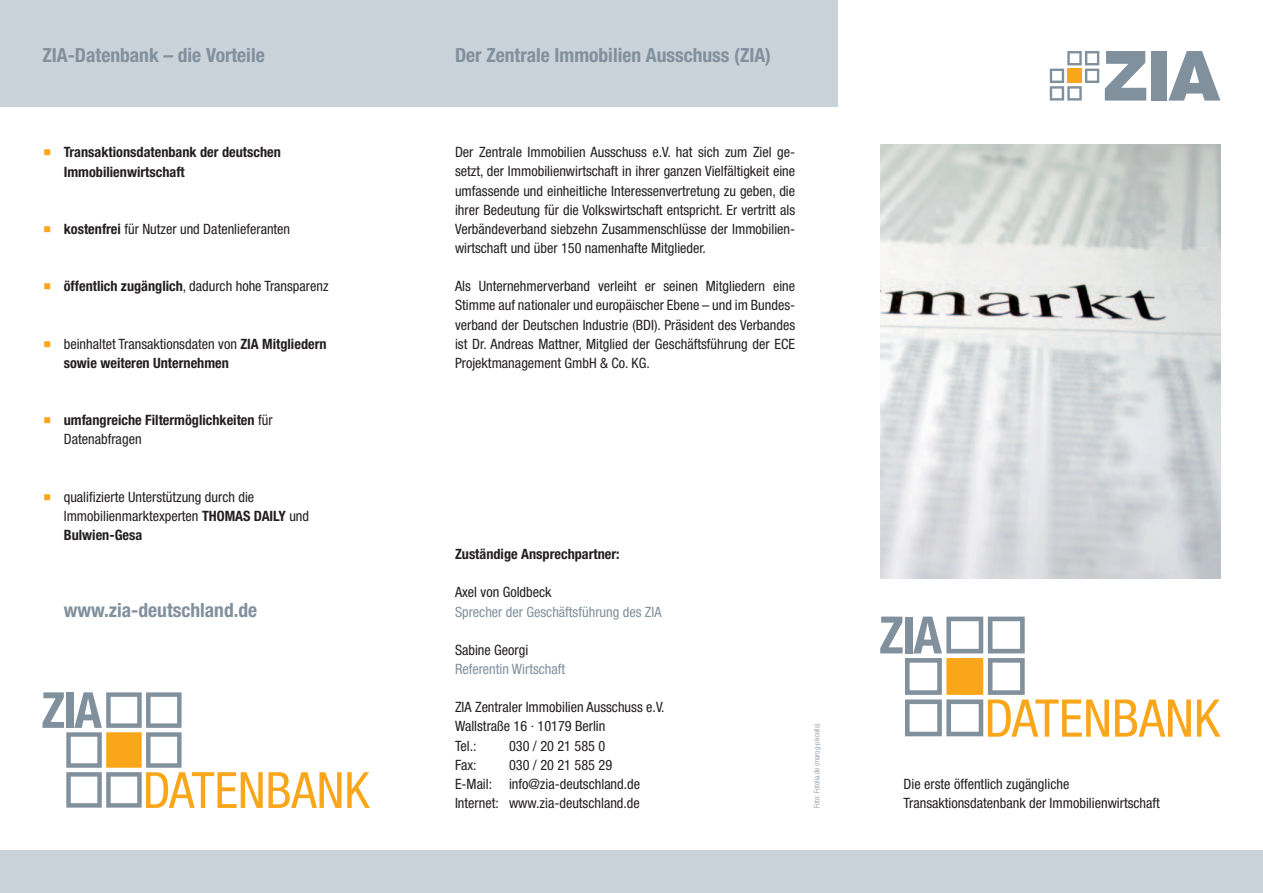
<style>
.page{position:relative;width:1263px;height:893px;background:#fff}
.page>*{position:absolute;margin:0;border:0;box-sizing:border-box;transform-origin:0 0}
.t1{font:700 condensed 19.5px "Helvetica Neue";color:#81909d}
.t2{font:condensed 14.25px/19.2px "Helvetica Neue";color:#231f20}
.t3{font:700 condensed 14.25px/19.2px "Helvetica Neue";color:#231f20}
.t4{font:condensed 14.25px "Helvetica Neue";color:#81909d}
.t5{font:300 condensed 7.5px "Helvetica Neue";color:#81909d}
.s1{font-weight:700}
.s2{font-weight:400}
</style>
<div class="page">
<img style="left:880px;top:145px;width:340px;height:433px">
<div style="left:0;top:850px;width:1263px;height:43px;background:#cad2da"></div>
<div style="left:0;top:0;width:838px;height:106px;background:#cad2da"></div>
<svg style="left:1168px;top:51px;width:52px;height:50px"></svg>
<div style="left:1151px;top:51px;width:15px;height:50px;background:#81909d"></div>
<svg style="left:1105px;top:51px;width:41px;height:50px"></svg>
<svg style="left:1050px;top:51px;width:49px;height:50px"></svg>
<svg style="left:1115px;top:699px;width:76px;height:38px"></svg>
<svg style="left:1197px;top:699px;width:23px;height:38px"></svg>
<svg style="left:880px;top:617px;width:229px;height:120px"></svg>
<svg style="left:347px;top:772px;width:23px;height:36px"></svg>
<svg style="left:43px;top:692px;width:298px;height:116px"></svg>
<h1 class="t1" style="left:43px;top:43px;width:224px">ZIA-Datenbank – die Vorteile</h1>
<p class="t3" style="left:64px;top:143px;width:219px">Transaktionsdatenbank der deutschen<br>Immobilienwirtschaft</p>
<p class="t2" style="left:64px;top:219px;width:228px"><span class="s1">kostenfrei</span> für Nutzer und Datenlieferanten</p>
<p class="t2" style="left:64px;top:277px;width:266px"><span class="s1">öffentlich zugänglich</span>, dadurch hohe Transparenz</p>
<p class="t3" style="left:64px;top:334px;width:264px"><span class="s2">beinhaltet Transaktionsdaten von</span> ZIA Mitgliedern sowie weiteren Unternehmen</p>
<p class="t3" style="left:64px;top:410px;width:210px">umfangreiche Filtermöglichkeiten <span class="s2">für<br>Datenabfragen</span></p>
<p class="t2" style="left:64px;top:487px;width:247px">qualifizierte Unterstützung durch die<br>Immobilienmarktexperten <span class="s1">Thomas Daily</span> und<br><span class="s1">Bulwien-Gesa</span></p>
<h1 class="t1" style="left:64px;top:598px;width:195px">www.zia-deutschland.de</h1>
<h1 class="t1" style="left:455px;top:43px;width:318px">Der Zentrale Immobilien Ausschuss (ZIA)</h1>
<p class="t2" style="left:455px;top:143px;width:342px;text-align:justify">Der Zentrale Immobilien Ausschuss e.V. hat sich zum Ziel ge&shy;setzt, der Immobilienwirtschaft in ihrer ganzen Vielfältigkeit eine umfassende und einheitliche Interessenvertretung zu geben, die ihrer Bedeutung für die Volkswirtschaft entspricht. Er vertritt als Verbändeverband siebzehn Zusammenschlüsse der Immobilien&shy;wirtschaft und über 150 namenhafte Mitglieder.</p>
<p class="t2" style="left:455px;top:277px;width:342px;text-align:justify">Als Unternehmerverband verleiht er seinen Mitgliedern eine Stimme auf nationaler und europäischer Ebene – und im Bundes&shy;verband der Deutschen Industrie (BDI). Präsident des Verbandes ist Dr. Andreas Mattner, Mitglied der Geschäftsführung der ECE Projektmanagement GmbH &amp; Co. KG.</p>
<p class="t3" style="left:455px;top:544px;width:166px">Zuständige Ansprechpartner:</p>
<p class="t2" style="left:455px;top:583px;width:98px">Axel von Goldbeck</p>
<p class="t4" style="left:455px;top:603px;width:208px">Sprecher der Geschäftsführung des ZIA</p>
<p class="t2" style="left:455px;top:640px;width:75px">Sabine Georgi</p>
<p class="t4" style="left:455px;top:661px;width:112px">Referentin Wirtschaft</p>
<p class="t2" style="left:455px;top:697px;width:211px">ZIA Zentraler Immobilien Ausschuss e.V.<br>Wallstraße 16 · 10179 Berlin<br>Tel.:</p>
<p class="t2" style="left:509px;top:736px;width:98px">030 / 20 21 585 0</p>
<p class="t2" style="left:455px;top:755px;width:187px;text-indent:54px">030 / 20 21 585 29<br>E-Mail: info@zia-deutschland.de<br>Internet: www.zia-deutschland.de</p>
<p class="t2" style="left:455px;top:755px;width:23px">Fax:</p>
<p class="t5" style="left:812px;top:808px;width:86px;rotate:-90deg">Foto: Fotolia.de (marog-pixcells)</p>
<p class="t2" style="left:904px;top:774px;width:167px">Die erste öffentlich zugängliche</p>
<p class="t2" style="left:904px;top:793px;width:258px">Transaktionsdatenbank der Immobilienwirtschaft</p>
</div>
